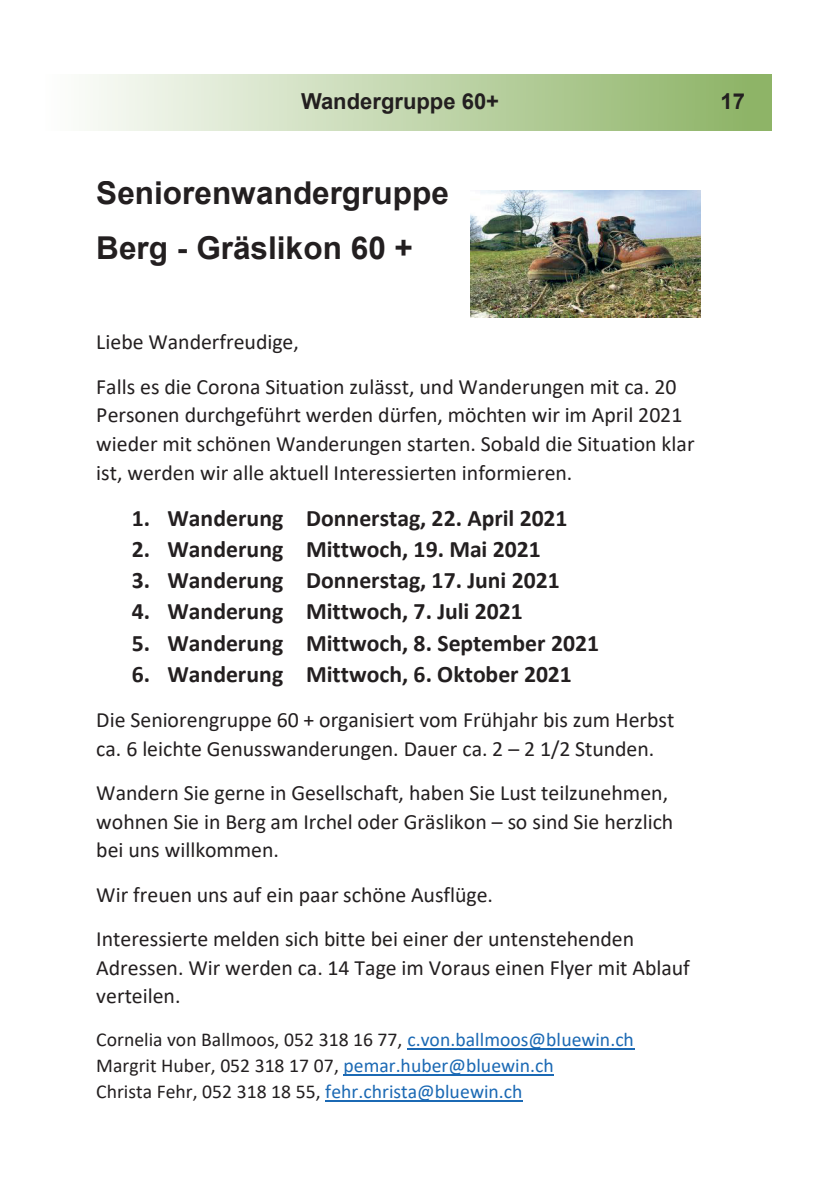
<style>
.page{position:relative;width:840px;height:1191px;background:#fff}
.page>*{position:absolute;margin:0;border:0;box-sizing:border-box;transform-origin:0 0}
.t1{font:700 31.4px/55.2px "Arial";color:#231f20}
.t2{font:700 23.6px "Calibri";color:#231f20}
.t3{font:700 22px "Arial";color:#231f20}
.t4{font:21.8px/28.6px "Calibri";color:#231f20}
.t5{font:19.6px/26px "Calibri";color:#231f20}
.s1{color:#1b69b4}
</style>
<div class="page">
<div style="left:45px;top:74px;width:726px;height:56px;background:linear-gradient(to right,#fefefd,#8bb263)"></div>
<hr style="left:407px;top:1048px;width:227px;height:1px;background:#1b69b4">
<hr style="left:343px;top:1074px;width:211px;height:1px;background:#1b69b4">
<hr style="left:325px;top:1100px;width:198px;height:1px;background:#1b69b4">
<img style="left:470px;top:190px;width:230px;height:128px">
<p class="t3" style="left:301px;top:86px;width:199px">Wandergruppe 60+</p>
<h1 class="t1" style="left:96px;top:165px;width:354px">Seniorenwandergruppe<br>Berg - Gräslikon 60 +</h1>
<p class="t4" style="left:96px;top:319px;width:581px;line-height:44.6px">Liebe Wanderfreudige,<br>Falls es die Corona Situation zulässt, und Wanderungen mit ca. 20</p>
<p class="t4" style="left:96px;top:400px;width:599px">Personen durchgeführt werden dürfen, möchten wir im April 2021 wieder mit schönen Wanderungen starten. Sobald die Situation klar ist, werden wir alle aktuell Interessierten informieren.</p>
<p class="t2" style="left:132px;top:501px;width:437px">1. Wanderung Donnerstag, 22. April 2021</p>
<p class="t2" style="left:132px;top:532px;width:410px">2. Wanderung Mittwoch, 19. Mai 2021</p>
<p class="t2" style="left:132px;top:564px;width:429px">3. Wanderung Donnerstag, 17. Juni 2021</p>
<p class="t2" style="left:132px;top:595px;width:392px">4. Wanderung Mittwoch, 7. Juli 2021</p>
<p class="t2" style="left:132px;top:626px;width:468px">5. Wanderung Mittwoch, 8. September 2021</p>
<p class="t2" style="left:132px;top:657px;width:441px">6. Wanderung Mittwoch, 6. Oktober 2021</p>
<p class="t4" style="left:96px;top:705px;width:579px">Die Seniorengruppe 60 + organisiert vom Frühjahr bis zum Herbst ca. 6 leichte Genusswanderungen. Dauer ca. 2 – 2 1/2 Stunden.</p>
<p class="t4" style="left:96px;top:778px;width:578px">Wandern Sie gerne in Gesellschaft, haben Sie Lust teilzunehmen, wohnen Sie in Berg am Irchel oder Gräslikon – so sind Sie herzlich bei uns willkommen.</p>
<p class="t4" style="left:96px;top:871px;width:539px;line-height:44.6px">Wir freuen uns auf ein paar schöne Ausflüge.<br>Interessierte melden sich bitte bei einer der untenstehenden</p>
<p class="t4" style="left:96px;top:952px;width:594px">Adressen. Wir werden ca. 14 Tage im Voraus einen Flyer mit Ablauf verteilen.</p>
<p class="t5" style="left:96px;top:1026px;width:539px">Cornelia von Ballmoos, 052 318 16 77, <span class="s1">c.von.ballmoos@bluewin.ch<br></span>Margrit Huber, 052 318 17 07, <span class="s1">pemar.huber@bluewin.ch<br></span>Christa Fehr, 052 318 18 55, <span class="s1">fehr.christa@bluewin.ch</span></p>
<p class="t3" style="left:720px;top:86px;width:26px">17</p>
</div>
